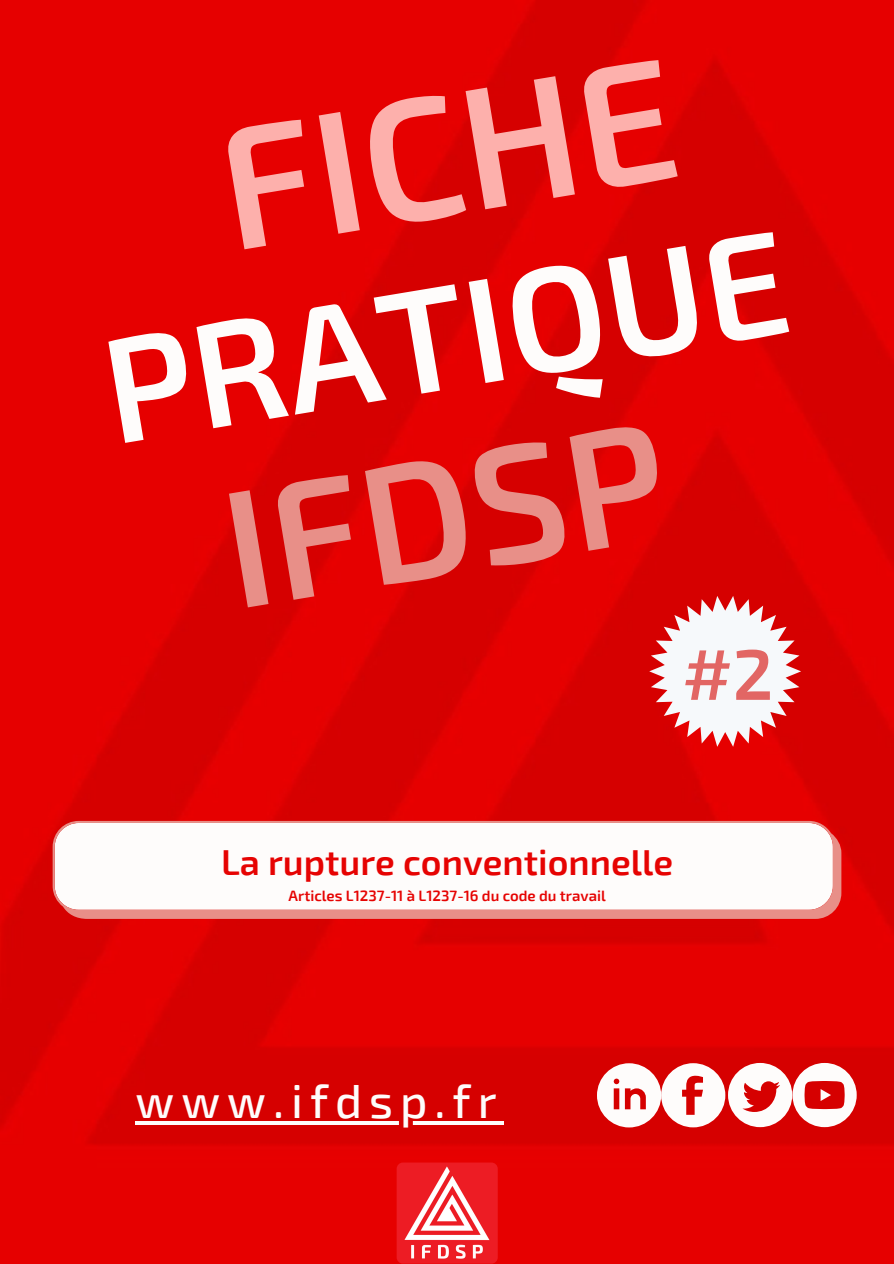
<style>
.page{position:relative;width:894px;height:1264px;background:#fff}
.page>*{position:absolute;margin:0;border:0;box-sizing:border-box;transform-origin:0 0}
.t1{font:600 173.55px "Exo 2";color:#fdb0ac}
.t2{font:600 166.95px "Exo 2";color:#e88f88}
.t3{font:600 148.5px "Exo 2";color:#fefcfb}
.t4{font:600 71.55px "Exo 2";color:#e26664}
.t5{font:500 46.95px "Exo 2";letter-spacing:.15em;color:#fefcfb}
.t6{font:600 36px "Exo 2";color:#e60302}
.t7{font:600 15px "Exo 2";color:#e60302}
</style>
<div class="page">
<img style="left:0;top:0;width:893px;height:1263px">
<svg style="left:649px;top:596px;width:151px;height:150px"></svg>
<svg style="left:53px;top:821px;width:788px;height:97px"></svg>
<svg style="left:596px;top:1062px;width:260px;height:65px"></svg>
<hr style="left:135px;top:1121px;width:368px;height:4px;background:#fefcfb">
<img style="left:396px;top:1162px;width:101px;height:101px;border-radius:6px">
<p class="t1" style="left:204px;top:78px;width:461px;rotate:-9deg">FICHE</p>
<p class="t3" style="left:90px;top:295px;width:692px;rotate:-9deg">PRATIQUE</p>
<p class="t2" style="left:209px;top:442px;width:447px;rotate:-9deg">IFDSP</p>
<p class="t4" style="left:682px;top:628px;width:92px">#2</p>
<p class="t6" style="left:221px;top:838px;width:453px">La rupture conventionnelle</p>
<p class="t7" style="left:288px;top:885px;width:318px">Articles L1237-11 à L1237-16 du code du travail</p>
<p class="t5" style="left:135px;top:1071px;width:362px">www.ifdsp.fr</p>
</div>
